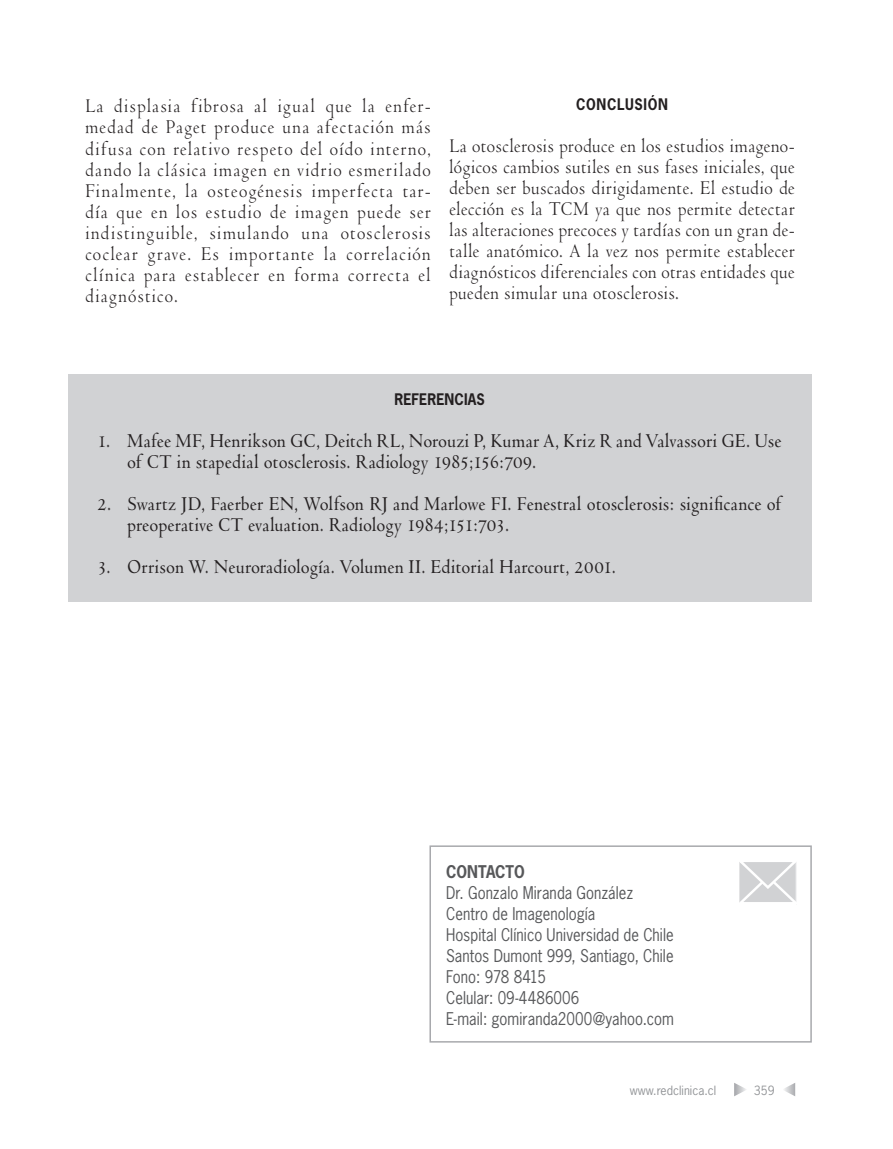
<style>
.page{position:relative;width:893px;height:1149px;background:#fff}
.page>*{position:absolute;margin:0;border:0;box-sizing:border-box;transform-origin:0 0}
.t1{font:21px/21px "Venetian 301 BT";letter-spacing:.02em;color:#231f20;text-align:justify;scale:.9 1}
.t2{font:600 21px/21px "Venetian 301 BT";letter-spacing:-.005em;color:#231f20;scale:.9 1}
.t3{font:16.5px/21px "News Gothic Std";letter-spacing:.005em;color:#57585a;scale:.9 1}
.t4{font:700 16.5px "News Gothic Std";letter-spacing:-.005em;color:#57585a;scale:.9 1}
.t5{font:700 15px "News Gothic Std";letter-spacing:.025em;color:#231f20;scale:.9 1}
.t6{font:700 15px "News Gothic Std";letter-spacing:.055em;color:#231f20;scale:.9 1}
.t7{font:12px "News Gothic Std";color:#939598}
</style>
<div class="page">
<svg style="left:784px;top:1083px;width:11px;height:12px"></svg>
<svg style="left:734px;top:1083px;width:12px;height:12px"></svg>
<div style="left:68px;top:374px;width:743px;height:228px;background:#d1d2d4"></div>
<div style="left:429px;top:845px;width:383px;height:197px;border:2px solid #a8a9ad"></div>
<svg style="left:739px;top:862px;width:58px;height:40px;background:#d8d9da"></svg>
<p class="t1" style="left:85px;top:96px;width:386px">La displasia fibrosa al igual que la enfer&shy;medad de Paget produce una afectación más difusa con relativo respeto del oído interno, dando la clásica imagen en vidrio esmerilado Finalmente, la osteogénesis imperfecta tar&shy;día que en los estudio de imagen puede ser indistinguible, simulando una otosclerosis coclear grave. Es importante la correlación clínica para establecer en forma correcta el diagnóstico.</p>
<p class="t6" style="left:576px;top:94px;width:104px">CONCLUSIÓN</p>
<p class="t1" style="left:449px;top:135px;width:386px">La otosclerosis produce en los estudios imageno&shy;lógicos cambios sutiles en sus fases iniciales, que deben ser buscados dirigidamente. El estudio de elección es la TCM ya que nos permite detectar las alteraciones precoces y tardías con un gran de&shy;talle anatómico. A la vez nos permite establecer diagnósticos diferenciales con otras entidades que pueden simular una otosclerosis.</p>
<p class="t5" style="left:394px;top:389px;width:102px">REFERENCIAS</p>
<p class="t2" style="left:127px;top:430px;width:729px;text-indent:-30px">1. Mafee MF, Henrikson GC, Deitch RL, Norouzi P, Kumar A, Kriz R and Valvassori GE. Use of CT in stapedial otosclerosis. Radiology 1985;156:709.</p>
<p class="t2" style="left:127px;top:493px;width:729px;text-indent:-30px">2. Swartz JD, Faerber EN, Wolfson RJ and Marlowe FI. Fenestral otosclerosis: significance of preoperative CT evaluation. Radiology 1984;151:703.</p>
<p class="t2" style="left:97px;top:556px;width:578px">3. Orrison W. Neuroradiología. Volumen II. Editorial Harcourt, 2001.</p>
<p class="t4" style="left:446px;top:860px;width:89px">CONTACTO</p>
<p class="t3" style="left:446px;top:881px;width:255px">Dr. Gonzalo Miranda González<br>Centro de Imagenología<br>Hospital Clínico Universidad de Chile<br>Santos Dumont 999, Santiago, Chile<br>Fono: 978 8415<br>Celular: 09-4486006<br>E-mail: gomiranda2000@yahoo.com</p>
<p class="t7" style="left:630px;top:1081px;width:88px">www.redclinica.cl</p>
<p class="t7" style="left:754px;top:1081px;width:22px">359</p>
</div>
